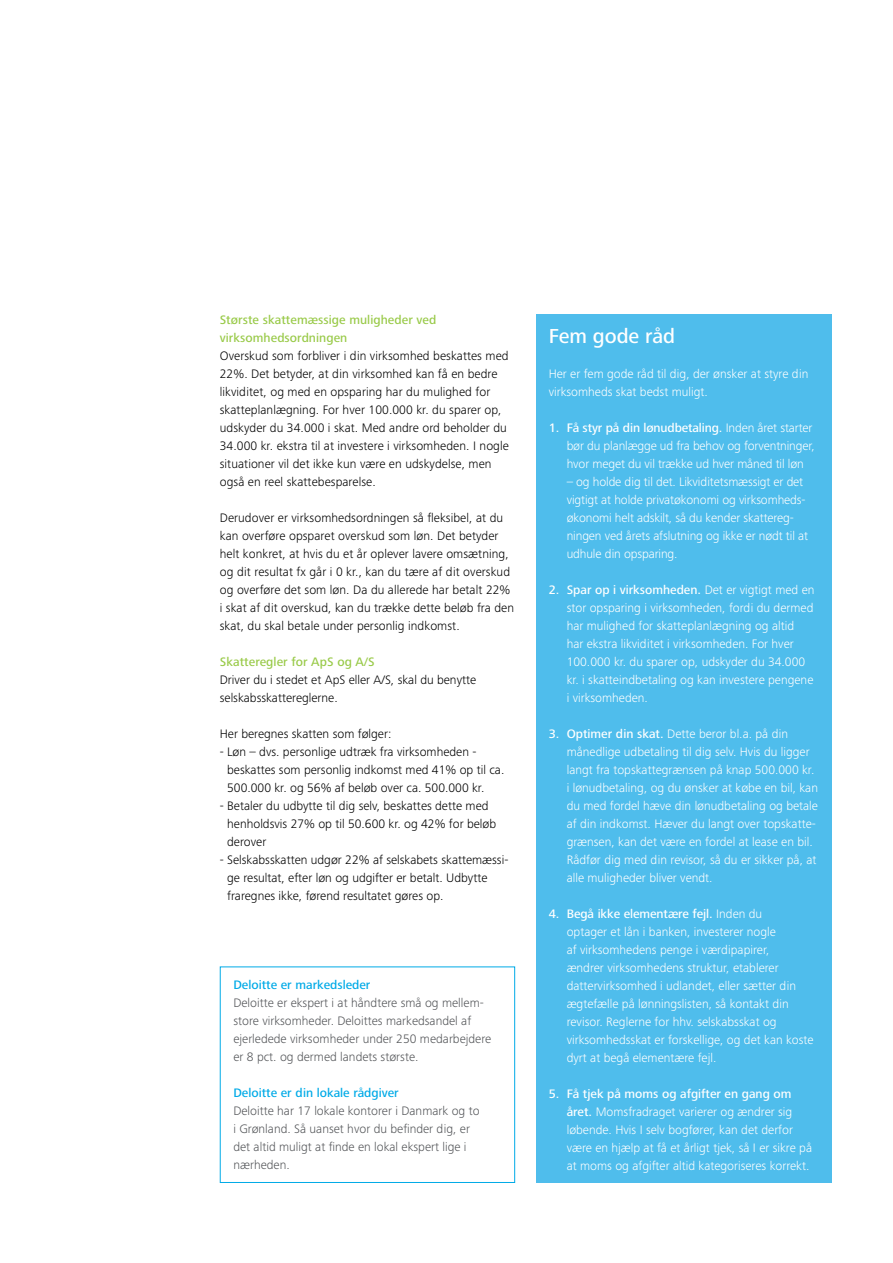
<style>
.page{position:relative;width:893px;height:1263px;background:#fff}
.page>*{position:absolute;margin:0;border:0;box-sizing:border-box;transform-origin:0 0}
._00__Body{font:500 21px "Frutiger Next Pro";color:#fff}
._01-1__Bullets_Numbe{font:300 12.75px/18px "Frutiger Next Pro";color:#fff}
._00__Body-2{font:300 12.75px/18px "Frutiger Next Pro";letter-spacing:.005em;color:#000}
._00__Body-3{font:300 12.75px/18px "Frutiger Next Pro";color:#545659}
._00__Body-4{font:500 12.75px/18px "Frutiger Next Pro";letter-spacing:.005em;color:#99ca49}
._00__Body-5{font:300 12.75px/18px "Frutiger Next Pro";color:#fff}
._02__Subheading_8_5{font:500 12.75px "Frutiger Next Pro";color:#00aae7}
._00__Body-6{font:500 12.75px "Frutiger Next Pro";color:#00aae7}
.s1{font-weight:500}
</style>
<div class="page">
<div style="left:220px;top:966px;width:295px;height:217px;border:1px solid #00aae7"></div>
<div style="left:536px;top:315px;width:295px;height:868px;background:#4fbdec"></div>
<p class="_00__Body-4" style="left:220px;top:311px;width:218px">Største skattemæssige muligheder ved virksomhedsordningen</p>
<p class="_00__Body-2" style="left:220px;top:347px;width:290px">Overskud som forbliver i din virksomhed beskattes med</p>
<p class="_00__Body-2" style="left:220px;top:365px;width:279px">22%. Det betyder, at din virksomhed kan få en bedre</p>
<p class="_00__Body-2" style="left:220px;top:383px;width:272px">likviditet, og med en opsparing har du mulighed for</p>
<p class="_00__Body-2" style="left:220px;top:401px;width:283px">skatteplanlægning. For hver 100.000 kr. du sparer op,</p>
<p class="_00__Body-2" style="left:220px;top:419px;width:289px">udskyder du 34.000 i skat. Med andre ord beholder du</p>
<p class="_00__Body-2" style="left:220px;top:437px;width:291px">34.000 kr. ekstra til at investere i virksomheden. I nogle</p>
<p class="_00__Body-2" style="left:220px;top:455px;width:273px">situationer vil det ikke kun være en udskydelse, men</p>
<p class="_00__Body-2" style="left:220px;top:473px;width:157px">også en reel skattebesparelse.</p>
<p class="_00__Body-2" style="left:220px;top:509px;width:296px">Derudover er virksomhedsordningen så fleksibel, at du kan overføre opsparet overskud som løn. Det betyder helt konkret, at hvis du et år oplever lavere omsætning, og dit resultat fx går i 0 kr., kan du tære af dit overskud og overføre det som løn. Da du allerede har betalt 22% i skat af dit overskud, kan du trække dette beløb fra den skat, du skal betale under personlig indkomst.</p>
<p class="_00__Body-4" style="left:220px;top:653px;width:156px">Skatteregler for ApS og A/S</p>
<p class="_00__Body-2" style="left:220px;top:671px;width:258px">Driver du i stedet et ApS eller A/S, skal du benytte</p>
<p class="_00__Body-2" style="left:220px;top:689px;width:119px">selskabsskattereglerne.</p>
<p class="_00__Body-2" style="left:220px;top:725px;width:173px">Her beregnes skatten som følger:</p>
<p class="_00__Body-2" style="left:227px;top:743px;width:279px;text-indent:-7px">- Løn – dvs. personlige udtræk fra virksomheden - beskattes som personlig indkomst med 41% op til ca.<br>500.000 kr. og 56% af beløb over ca. 500.000 kr.</p>
<p class="_00__Body-2" style="left:227px;top:797px;width:270px;text-indent:-7px">- Betaler du udbytte til dig selv, beskattes dette med henholdsvis 27% op til 50.600 kr. og 42% for beløb derover</p>
<p class="_00__Body-2" style="left:227px;top:851px;width:283px;text-indent:-7px">- Selskabsskatten udgør 22% af selskabets skattemæssi&shy;ge resultat, efter løn og udgifter er betalt. Udbytte fraregnes ikke, førend resultatet gøres op.</p>
<p class="_00__Body-6" style="left:233px;top:978px;width:139px">Deloitte er markedsleder</p>
<p class="_00__Body-3" style="left:233px;top:994px;width:259px">Deloitte er ekspert i at håndtere små og mellem&shy;store virksomheder. Deloittes markedsandel af ejerledede virksomheder under 250 medarbejdere er 8 pct. og dermed landets største.</p>
<p class="_02__Subheading_8_5" style="left:233px;top:1086px;width:167px">Deloitte er din lokale rådgiver</p>
<p class="_00__Body-3" style="left:233px;top:1102px;width:248px">Deloitte har 17 lokale kontorer i Danmark og to i Grønland. Så uanset hvor du befinder dig, er det altid muligt at finde en lokal ekspert lige i nærheden.</p>
<p class="_00__Body" style="left:549px;top:324px;width:128px">Fem gode råd</p>
<p class="_00__Body-5" style="left:549px;top:365px;width:261px">Her er fem gode råd til dig, der ønsker at styre din virksomheds skat bedst muligt.</p>
<p class="_01-1__Bullets_Numbe" style="left:567px;top:419px;width:250px;text-indent:-18px"><span class="s1">1. Få styr på din lønudbetaling.</span> Inden året starter bør du planlægge ud fra behov og forventninger, hvor meget du vil trække ud hver måned til løn</p>
<p class="_01-1__Bullets_Numbe" style="left:567px;top:473px;width:243px">– og holde dig til det. Likviditetsmæssigt er det vigtigt at holde privatøkonomi og virksomheds&shy;økonomi helt adskilt, så du kender skattereg&shy;ningen ved årets afslutning og ikke er nødt til at udhule din opsparing.</p>
<p class="_01-1__Bullets_Numbe" style="left:567px;top:581px;width:249px;text-indent:-18px"><span class="s1">2. Spar op i virksomheden.</span> Det er vigtigt med en stor opsparing i virksomheden, fordi du dermed har mulighed for skatteplanlægning og altid<br>har ekstra likviditet i virksomheden. For hver 100.000 kr. du sparer op, udskyder du 34.000 kr. i skatteindbetaling og kan investere pengene i virksomheden.</p>
<p class="_01-1__Bullets_Numbe" style="left:567px;top:725px;width:253px;text-indent:-18px"><span class="s1">3. Optimer din skat.</span> Dette beror bl.a. på din månedlige udbetaling til dig selv. Hvis du ligger langt fra topskattegrænsen på knap 500.000 kr. i lønudbetaling, og du ønsker at købe en bil, kan du med fordel hæve din lønudbetaling og betale af din indkomst. Hæver du langt over topskatte&shy;grænsen, kan det være en fordel at lease en bil.<br>Rådfør dig med din revisor, så du er sikker på, at alle muligheder bliver vendt.</p>
<p class="_01-1__Bullets_Numbe" style="left:567px;top:905px;width:248px;text-indent:-18px"><span class="s1">4. Begå ikke elementære fejl.</span> Inden du<br>optager et lån i banken, investerer nogle<br>af virksomhedens penge i værdipapirer,<br>ændrer virksomhedens struktur, etablerer dattervirksomhed i udlandet, eller sætter din ægtefælle på lønningslisten, så kontakt din revisor. Reglerne for hhv. selskabsskat og virksomhedsskat er forskellige, og det kan koste dyrt at begå elementære fejl.</p>
<p class="_01-1__Bullets_Numbe" style="left:567px;top:1085px;width:247px;text-indent:-18px"><span class="s1">5. Få tjek på moms og afgifter en gang om året.</span> Momsfradraget varierer og ændrer sig løbende. Hvis I selv bogfører, kan det derfor være en hjælp at få et årligt tjek, så I er sikre på at moms og afgifter altid kategoriseres korrekt.</p>
</div>
